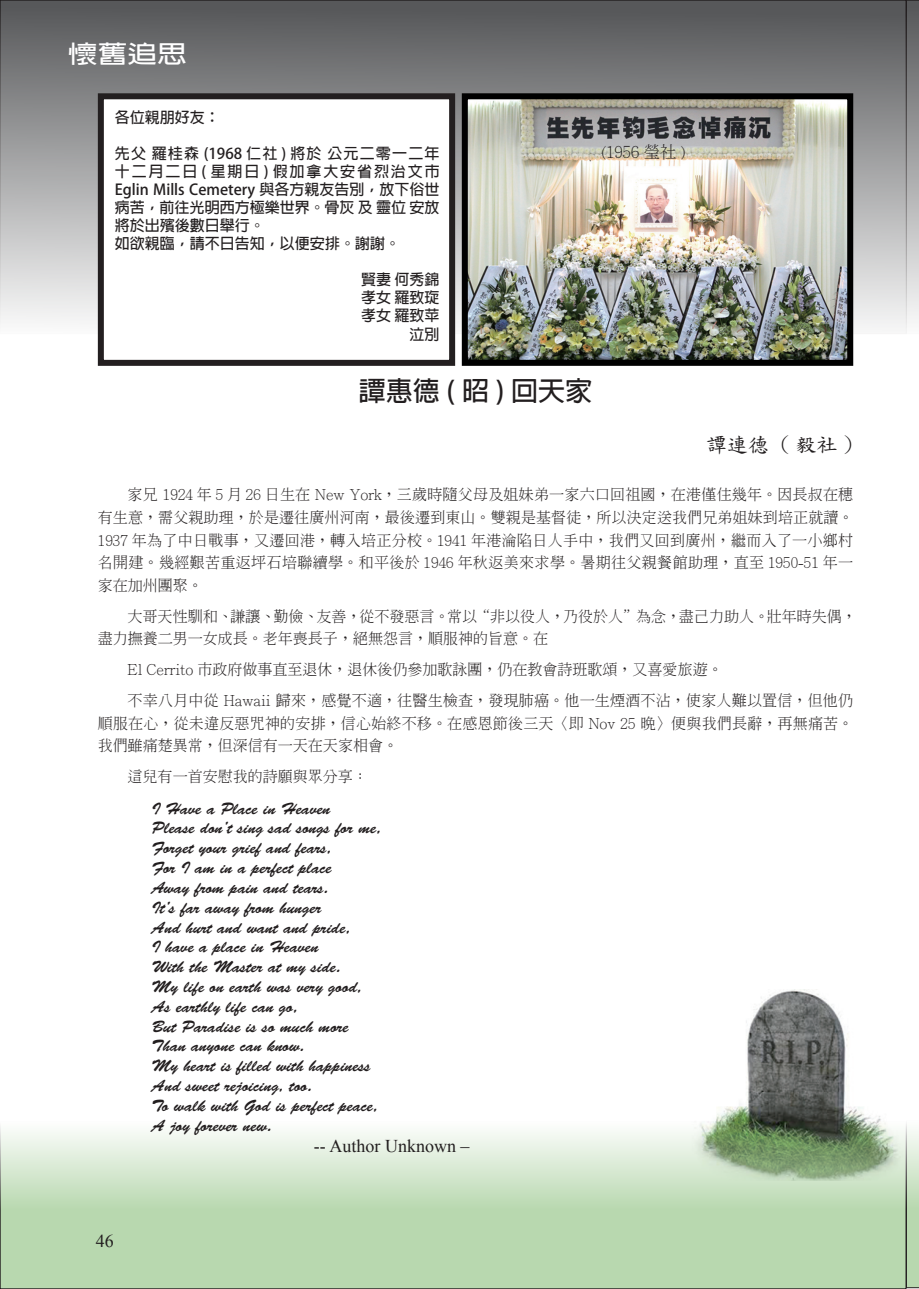
<style>
.page{position:relative;width:919px;height:1289px;background:#fff}
.page>*{position:absolute;margin:0;border:0;box-sizing:border-box;transform-origin:0 0}
.大標題01{font:700 27px "Adobe Fan Heiti Std";color:#221e1f}
.t1{font:700 24.3px "Adobe Fan Heiti Std";color:#fff;scale:1.22 1}
.作者01{font:21px "DF Kai Shu SB Estd BF";color:#221e1f}
.t2{font:18px "Times New Roman";color:#221e1f}
.t3{font:18px "Times New Roman";color:#231f20}
.t4{font:16.5px "Brush Script Std";color:#221e1f}
.註腳{font:300 16.5px "Adobe Ming Std";color:#231f20}
.內文細明01{font:300 15px/22.5px "Adobe Ming Std";color:#221e1f;text-align:justify}
.t5{font:700 15px/18px "Adobe Fan Heiti Std";color:#231f20;text-align:justify}
</style>
<div class="page">
<svg style="left:906px;top:0;width:12px;height:333px;background:#a3a3a4"></svg>
<div style="left:0;top:0;width:905px;height:334px;background:linear-gradient(to bottom,#525355,#f9f9f9)"></div>
<img style="left:716px;top:989px;width:165px;height:131px">
<svg style="left:906px;top:1123px;width:12px;height:164px;background:#bfd5b9"></svg>
<svg style="left:2px;top:1122px;width:902px;height:164px;background:#c3dbbc"></svg>
<div style="left:101px;top:96px;width:351px;height:267px;background:#fff"></div>
<div style="left:98px;top:93px;width:357px;height:273px;border:6px solid #231f20"></div>
<img style="left:469px;top:100px;width:377px;height:259px">
<div style="left:462px;top:93px;width:391px;height:273px;border:6px solid #000"></div>
<h2 class="t1" style="left:68px;top:40px;width:99px">懷舊追思</h2>
<p class="t5" style="left:115px;top:109px;width:106px">各位親朋好友：</p>
<p class="t5" style="left:115px;top:145px;width:326px">先父 羅桂森 (1968 仁社 ) 將於 公元二零一二年十二月二日 ( 星期日 ) 假加拿大安省烈治文市Eglin Mills Cemetery 與各方親友告別，放下俗世病苦，前往光明西方極樂世界。骨灰 及 靈位 安放將於出殯後數日舉行。</p>
<p class="t5" style="left:115px;top:235px;width:286px">如欲親臨，請不日告知，以便安排。謝謝。</p>
<p class="t5" style="left:361px;top:271px;width:80px">賢妻 何秀錦孝女 羅致琁孝女 羅致苹</p>
<p class="t5" style="left:409px;top:326px;width:31px">泣別</p>
<p class="註腳" style="left:601px;top:143px;width:86px">(1956 瑩社 )</p>
<p class="大標題01" style="left:359px;top:375px;width:235px">譚惠德 ( 昭 ) 回天家</p>
<p class="作者01" style="left:706px;top:434px;width:148px">譚連德 ( 毅社 )</p>
<p class="內文細明01" style="left:98px;top:483px;width:757px;text-indent:30px">家兄 1924 年 5 月 26 日生在 New York，三歲時隨父母及姐妹弟一家六口回祖國，在港僅住幾年。因長叔在穗有生意，需父親助理，於是遷往廣州河南，最後遷到東山。雙親是基督徒，所以決定送我們兄弟姐妹到培正就讀。1937 年為了中日戰事，又遷回港，轉入培正分校。1941 年港淪陷日人手中，我們又回到廣州，繼而入了一小鄉村名開建。幾經艱苦重返坪石培聯續學。和平後於 1946 年秋返美來求學。暑期往父親餐館助理，直至 1950-51 年一家在加州團聚。</p>
<p class="內文細明01" style="left:98px;top:604px;width:760px;text-indent:30px">大哥天性馴和、謙讓、勤儉、友善，從不發惡言。常以“非以役人，乃役於人”為念，盡己力助人。壯年時失偶，盡力撫養二男一女成長。老年喪長子，絕無怨言，順服神的旨意。在</p>
<p class="內文細明01" style="left:128px;top:658px;width:596px">El Cerrito 市政府做事直至退休，退休後仍參加歌詠團，仍在教會詩班歌頌，又喜愛旅遊。</p>
<p class="內文細明01" style="left:98px;top:689px;width:756px;text-indent:30px">不幸八月中從 Hawaii 歸來，感覺不適，往醫生檢查，發現肺癌。他一生煙酒不沾，使家人難以置信，但他仍順服在心，從未違反惡咒神的安排，信心始終不移。在感恩節後三天〈即 Nov 25 晚〉便與我們長辭，再無痛苦。我們雖痛楚異常，但深信有一天在天家相會。</p>
<p class="內文細明01" style="left:128px;top:765px;width:241px">這兒有一首安慰我的詩願與眾分享：</p>
<p class="t4" style="left:152px;top:799px;width:180px">I Have a Place in Heaven</p>
<p class="t4" style="left:152px;top:818px;width:231px">Please don’t sing sad songs for me,</p>
<p class="t4" style="left:152px;top:838px;width:181px">Forget your grief and fears,</p>
<p class="t4" style="left:152px;top:858px;width:181px">For I am in a perfect place</p>
<p class="t4" style="left:152px;top:878px;width:178px">Away from pain and tears.</p>
<p class="t4" style="left:152px;top:898px;width:171px">It’s far away from hunger</p>
<p class="t4" style="left:152px;top:917px;width:200px">And hurt and want and pride,</p>
<p class="t4" style="left:152px;top:937px;width:168px">I have a place in Heaven</p>
<p class="t4" style="left:152px;top:957px;width:191px">With the Master at my side.</p>
<p class="t4" style="left:152px;top:977px;width:212px">My life on earth was very good,</p>
<p class="t4" style="left:152px;top:997px;width:148px">As earthly life can go,</p>
<p class="t4" style="left:152px;top:1016px;width:198px">But Paradise is so much more</p>
<p class="t4" style="left:152px;top:1036px;width:154px">Than anyone can know.</p>
<p class="t4" style="left:152px;top:1056px;width:220px">My heart is filled with happiness</p>
<p class="t4" style="left:152px;top:1076px;width:162px">And sweet rejoicing, too.</p>
<p class="t4" style="left:152px;top:1096px;width:228px">To walk with God is perfect peace,</p>
<p class="t4" style="left:152px;top:1115px;width:122px">A joy forever new.</p>
<p class="t2" style="left:314px;top:1132px;width:157px">-- Author Unknown –</p>
<p class="t3" style="left:96px;top:1227px;width:19px">46</p>
</div>
